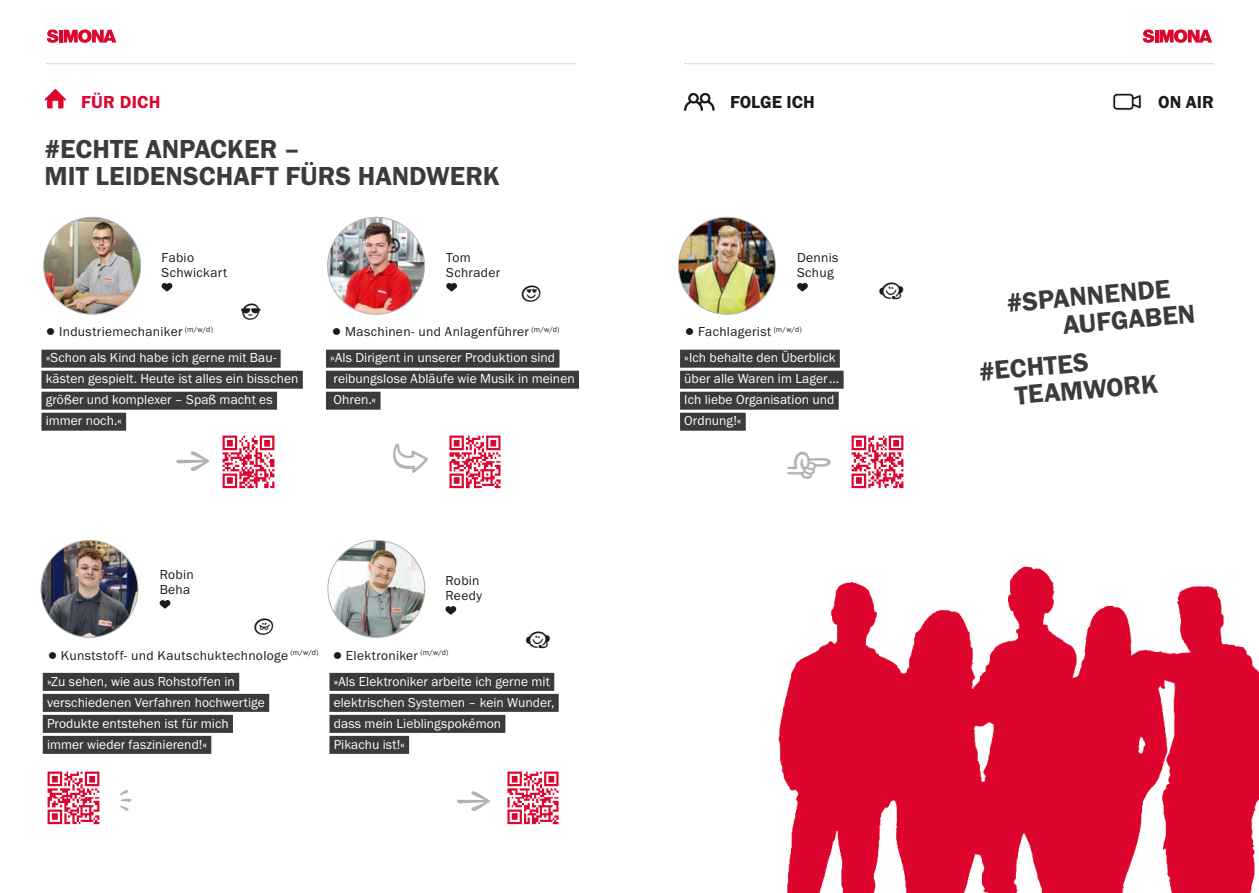
<style>
.page{position:relative;width:1259px;height:893px;background:#fff}
.page>*{position:absolute;margin:0;border:0;box-sizing:border-box;transform-origin:0 0}
.t1{font:27px/27px "Franklin Gothic URW Dem";color:#3b3b3a}
.t2{font:18px "Franklin Gothic URW Dem";color:#1a1a18}
.t3{font:18px "Franklin Gothic URW Dem";letter-spacing:.01em;color:#dd052d}
.t4{font:13.5px "Franklin Gothic URW Boo";letter-spacing:.005em;color:#fff}
.t5{font:13.5px/14.7px "Franklin Gothic URW Boo";letter-spacing:.025em;color:#1a1a18}
</style>
<div class="page">
<svg style="left:47px;top:63px;width:528px;height:1px"></svg>
<svg style="left:685px;top:63px;width:527px;height:1px"></svg>
<svg style="left:45px;top:89px;width:21px;height:19px"></svg>
<svg style="left:684px;top:92px;width:30px;height:19px"></svg>
<svg style="left:1112px;top:93px;width:30px;height:18px"></svg>
<img style="left:778px;top:566px;width:481px;height:327px">
<svg style="left:1142px;top:29px;width:70px;height:14px"></svg>
<svg style="left:47px;top:29px;width:11px;height:14px"></svg>
<hr style="left:59px;top:30px;width:4px;height:13px;background:#dd052d">
<svg style="left:64px;top:29px;width:52px;height:14px"></svg>
<svg style="left:162px;top:283px;width:10px;height:8px"></svg>
<img style="left:44px;top:217px;width:97px;height:97px;border-radius:48px">
<div style="left:41px;top:350px;width:240px;height:18px;background:#3b3b3a"></div>
<div style="left:41px;top:371px;width:262px;height:18px;background:#3b3b3a"></div>
<div style="left:41px;top:392px;width:236px;height:18px;background:#3b3b3a"></div>
<div style="left:41px;top:413px;width:85px;height:18px;background:#3b3b3a"></div>
<img style="left:222px;top:435px;width:53px;height:54px">
<svg style="left:446px;top:283px;width:11px;height:8px"></svg>
<img style="left:327px;top:217px;width:97px;height:97px;border-radius:48px">
<div style="left:326px;top:350px;width:233px;height:18px;background:#3b3b3a"></div>
<div style="left:326px;top:371px;width:253px;height:18px;background:#3b3b3a"></div>
<div style="left:326px;top:392px;width:54px;height:18px;background:#3b3b3a"></div>
<img style="left:449px;top:435px;width:52px;height:54px">
<svg style="left:445px;top:606px;width:11px;height:9px"></svg>
<img style="left:328px;top:540px;width:97px;height:97px;border-radius:48px">
<div style="left:329px;top:673px;width:225px;height:18px;background:#3b3b3a"></div>
<div style="left:329px;top:694px;width:230px;height:18px;background:#3b3b3a"></div>
<div style="left:329px;top:715px;width:176px;height:18px;background:#3b3b3a"></div>
<div style="left:329px;top:736px;width:80px;height:18px;background:#3b3b3a"></div>
<img style="left:507px;top:771px;width:52px;height:54px">
<svg style="left:160px;top:600px;width:10px;height:9px"></svg>
<img style="left:41px;top:540px;width:97px;height:97px;border-radius:48px">
<div style="left:43px;top:673px;width:196px;height:18px;background:#3b3b3a"></div>
<div style="left:43px;top:694px;width:226px;height:18px;background:#3b3b3a"></div>
<div style="left:43px;top:715px;width:190px;height:18px;background:#3b3b3a"></div>
<div style="left:43px;top:736px;width:168px;height:18px;background:#3b3b3a"></div>
<img style="left:47px;top:771px;width:53px;height:54px">
<img style="left:851px;top:435px;width:53px;height:54px">
<svg style="left:797px;top:283px;width:11px;height:8px"></svg>
<img style="left:678px;top:217px;width:97px;height:97px;border-radius:48px">
<div style="left:680px;top:350px;width:160px;height:18px;background:#3b3b3a"></div>
<div style="left:680px;top:371px;width:163px;height:18px;background:#3b3b3a"></div>
<div style="left:680px;top:392px;width:158px;height:18px;background:#3b3b3a"></div>
<div style="left:680px;top:413px;width:66px;height:18px;background:#3b3b3a"></div>
<p class="t3" style="left:81px;top:91px;width:81px">FÜR DICH</p>
<p class="t2" style="left:730px;top:91px;width:86px">FOLGE ICH</p>
<p class="t2" style="left:1158px;top:91px;width:57px">ON AIR</p>
<p class="t1" style="left:45px;top:135px;width:257px">#ECHTE ANPACKER –</p>
<p class="t1" style="left:45px;top:162px;width:457px">MIT LEIDENSCHAFT FÜRS HANDWERK</p>
<p class="t5" style="left:162px;top:250px;width:34px">Fabio</p>
<p class="t5" style="left:162px;top:265px;width:67px">Schwickart</p>
<p class="t5" style="left:446px;top:250px;width:26px">Tom</p>
<p class="t5" style="left:446px;top:265px;width:56px">Schrader</p>
<p class="t5" style="left:46px;top:324px;width:168px">● Industriemechaniker <sup>(m/w/d)</sup></p>
<p class="t5" style="left:332px;top:324px;width:229px">● Maschinen- und Anlagenführer <sup>(m/w/d)</sup></p>
<p class="t4" style="left:46px;top:350px;width:232px">»Schon als Kind habe ich gerne mit Bau-</p>
<p class="t4" style="left:46px;top:371px;width:254px">kästen gespielt. Heute ist alles ein bisschen</p>
<p class="t4" style="left:46px;top:392px;width:229px">größer und komplexer – Spaß macht es</p>
<p class="t4" style="left:46px;top:413px;width:78px">immer noch.«</p>
<p class="t4" style="left:330px;top:350px;width:226px">»Als Dirigent in unserer Produktion sind</p>
<p class="t4" style="left:334px;top:371px;width:243px">reibungslose Abläufe wie Musik in meinen</p>
<p class="t4" style="left:334px;top:392px;width:44px">Ohren.«</p>
<p class="t5" style="left:160px;top:567px;width:36px">Robin</p>
<p class="t5" style="left:160px;top:582px;width:32px">Beha</p>
<p class="t5" style="left:445px;top:573px;width:36px">Robin</p>
<p class="t5" style="left:445px;top:588px;width:38px">Reedy</p>
<p class="t5" style="left:48px;top:647px;width:272px">● Kunststoff- und Kautschuktechnologe <sup>(m/w/d)</sup></p>
<p class="t4" style="left:47px;top:673px;width:189px">»Zu sehen, wie aus Rohstoffen in</p>
<p class="t4" style="left:47px;top:694px;width:219px">verschiedenen Verfahren hochwertige</p>
<p class="t4" style="left:47px;top:715px;width:183px">Produkte entstehen ist für mich</p>
<p class="t4" style="left:47px;top:736px;width:161px">immer wieder faszinierend!«</p>
<p class="t5" style="left:333px;top:647px;width:117px">● Elektroniker <sup>(m/w/d)</sup></p>
<p class="t4" style="left:334px;top:673px;width:218px">»Als Elektroniker arbeite ich gerne mit</p>
<p class="t4" style="left:334px;top:694px;width:222px">elektrischen Systemen – kein Wunder,</p>
<p class="t4" style="left:334px;top:715px;width:169px">dass mein Lieblingspokémon</p>
<p class="t4" style="left:334px;top:736px;width:73px">Pikachu ist!«</p>
<p class="t5" style="left:797px;top:250px;width:43px">Dennis<br>Schug</p>
<p class="t5" style="left:685px;top:324px;width:118px">● Fachlagerist <sup>(m/w/d)</sup></p>
<p class="t4" style="left:684px;top:350px;width:153px">»Ich behalte den Überblick</p>
<p class="t4" style="left:684px;top:371px;width:157px">über alle Waren im Lager…</p>
<p class="t4" style="left:684px;top:392px;width:152px">Ich liebe Organisation und</p>
<p class="t4" style="left:684px;top:413px;width:59px">Ordnung!«</p>
<p class="t1" style="left:1005px;top:289px;width:165px;rotate:-5deg">#SPANNENDE</p>
<p class="t1" style="left:1061px;top:311px;width:134px;rotate:-5deg">AUFGABEN</p>
<p class="t1" style="left:1011px;top:355px;width:145px;text-indent:-34px;rotate:-5deg">#ECHTES<br>TEAMWORK</p>
</div>
